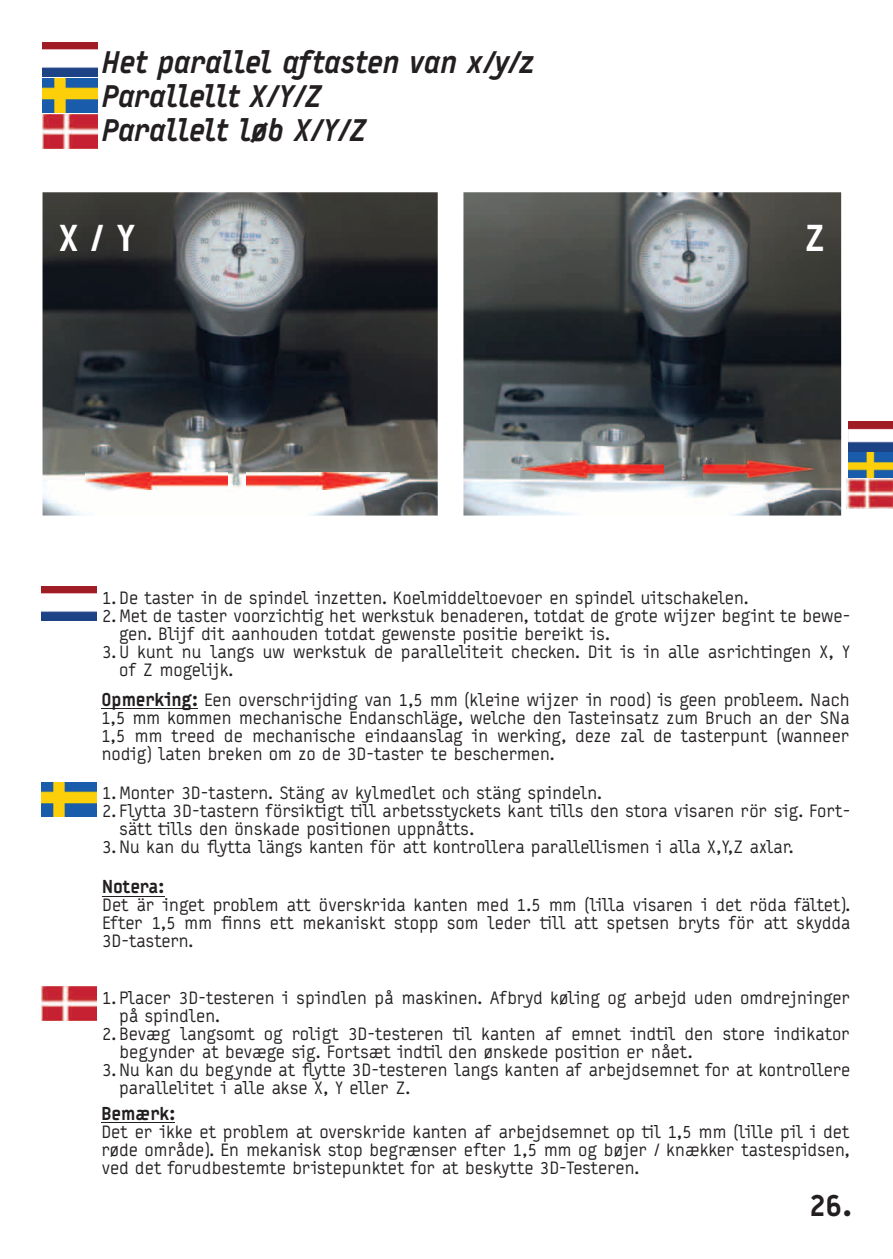
<style>
.page{position:relative;width:893px;height:1259px;background:#fff}
.page>*{position:absolute;margin:0;border:0;box-sizing:border-box;transform-origin:0 0}
.t1{font:900 36px "Typestar";color:#fff}
.t2{font:italic 900 30px/33.9px "Typestar";letter-spacing:-.04em;color:#231f20}
.t3{font:900 30px "Typestar";color:#231f20}
.t4{font:18px/18px "Typestar";letter-spacing:-.01em;color:#231f20;text-align:justify}
.t5{font:900 18px "Typestar";letter-spacing:-.005em;color:#231f20}
.s1{font-weight:900}
</style>
<div class="page">
<hr style="left:101px;top:708px;width:97px;height:1px;background:#231f20">
<hr style="left:102px;top:896px;width:62px;height:1px;background:#231f20">
<hr style="left:101px;top:1122px;width:74px;height:1px;background:#231f20">
<img style="left:43px;top:192px;width:395px;height:323px">
<img style="left:247px;top:472px;width:142px;height:17px">
<img style="left:85px;top:472px;width:143px;height:17px">
<img style="left:463px;top:192px;width:378px;height:323px">
<img style="left:704px;top:460px;width:110px;height:17px">
<img style="left:521px;top:460px;width:143px;height:17px">
<img style="left:43px;top:43px;width:55px;height:34px">
<img style="left:43px;top:115px;width:55px;height:34px">
<img style="left:43px;top:79px;width:55px;height:34px">
<img style="left:848px;top:421px;width:45px;height:57px">
<img style="left:846px;top:478px;width:47px;height:31px">
<img style="left:41px;top:587px;width:55px;height:34px">
<img style="left:41px;top:986px;width:55px;height:34px">
<img style="left:41px;top:782px;width:55px;height:34px">
<h2 class="t2" style="left:102px;top:45px;width:433px">Het parallel aftasten van x/y/z<br>Parallellt X/Y/Z</h2>
<h2 class="t2" style="left:102px;top:113px;width:266px">Parallelt løb X/Y/Z</h2>
<h1 class="t1" style="left:59px;top:216px;width:76px">X / Y</h1>
<h1 class="t1" style="left:804px;top:216px;width:22px">Z</h1>
<p class="t4" style="left:102px;top:588px;width:648px">1. De taster in de spindel inzetten. Koelmiddeltoevoer en spindel uitschakelen.</p>
<p class="t4" style="left:102px;top:606px;width:750px">2.Met de taster voorzichtig het werkstuk benaderen, totdat de grote wijzer begint te bewe-</p>
<p class="t4" style="left:119px;top:624px;width:492px">gen. Blijf dit aanhouden totdat gewenste positie bereikt is.</p>
<p class="t4" style="left:119px;top:642px;width:733px;text-indent:-17px">3. U kunt nu langs uw werkstuk de paralleliteit checken. Dit is in alle asrichtingen X, Y of Z mogelijk.</p>
<p class="t4" style="left:101px;top:691px;width:750px"><span class="s1">Opmerking:</span> Een overschrijding van 1,5 mm (kleine wijzer in rood) is geen probleem. Nach 1,5 mm kommen mechanische Endanschläge, welche den Tasteinsatz zum Bruch an der SNa 1,5 mm treed de mechanische eindaanslag in werking, deze zal de tasterpunt (wanneer nodig) laten breken om zo de 3D-taster te beschermen.</p>
<p class="t4" style="left:102px;top:784px;width:501px">1. Monter 3D-tastern. Stäng av kylmedlet och stäng spindeln.</p>
<p class="t4" style="left:102px;top:802px;width:750px">2.Flytta 3D-tastern försiktigt till arbetsstyckets kant tills den stora visaren rör sig. Fort-</p>
<p class="t4" style="left:119px;top:820px;width:357px">sätt tills den önskade positionen uppnåtts.</p>
<p class="t4" style="left:102px;top:838px;width:693px">3. Nu kan du flytta längs kanten för att kontrollera parallellismen i alla X,Y,Z axlar.</p>
<p class="t5" style="left:102px;top:875px;width:64px">Notera:</p>
<p class="t4" style="left:102px;top:896px;width:750px">Det är inget problem att överskrida kanten med 1.5 mm (lilla visaren i det röda fältet).<br>Efter 1,5 mm finns ett mekaniskt stopp som leder till att spetsen bryts för att skydda 3D-tastern.</p>
<p class="t4" style="left:119px;top:988px;width:733px;text-indent:-17px">1. Placer 3D-testeren i spindlen på maskinen. Afbryd køling og arbejd uden omdrejninger på spindlen.</p>
<p class="t4" style="left:102px;top:1024px;width:749px">2. Bevæg langsomt og roligt 3D-testeren til kanten af emnet indtil den store indikator</p>
<p class="t4" style="left:119px;top:1042px;width:575px">begynder at bevæge sig. Fortsæt indtil den ønskede position er nået.</p>
<p class="t4" style="left:102px;top:1060px;width:750px">3.Nu kan du begynde at flytte 3D-testeren langs kanten af arbejdsemnet for at kontrollere</p>
<p class="t4" style="left:119px;top:1078px;width:293px">parallelitet i alle akse X, Y eller Z.</p>
<p class="t5" style="left:101px;top:1102px;width:75px">Bemærk:</p>
<p class="t4" style="left:101px;top:1122px;width:750px">Det er ikke et problem at overskride kanten af arbejdsemnet op til 1,5 mm (lille pil i det røde område). En mekanisk stop begrænser efter 1,5 mm og bøjer / knækker tastespidsen, ved det forudbestemte bristepunktet for at beskytte 3D-Testeren.</p>
<h2 class="t3" style="left:810px;top:1186px;width:44px">26.</h2>
</div>
